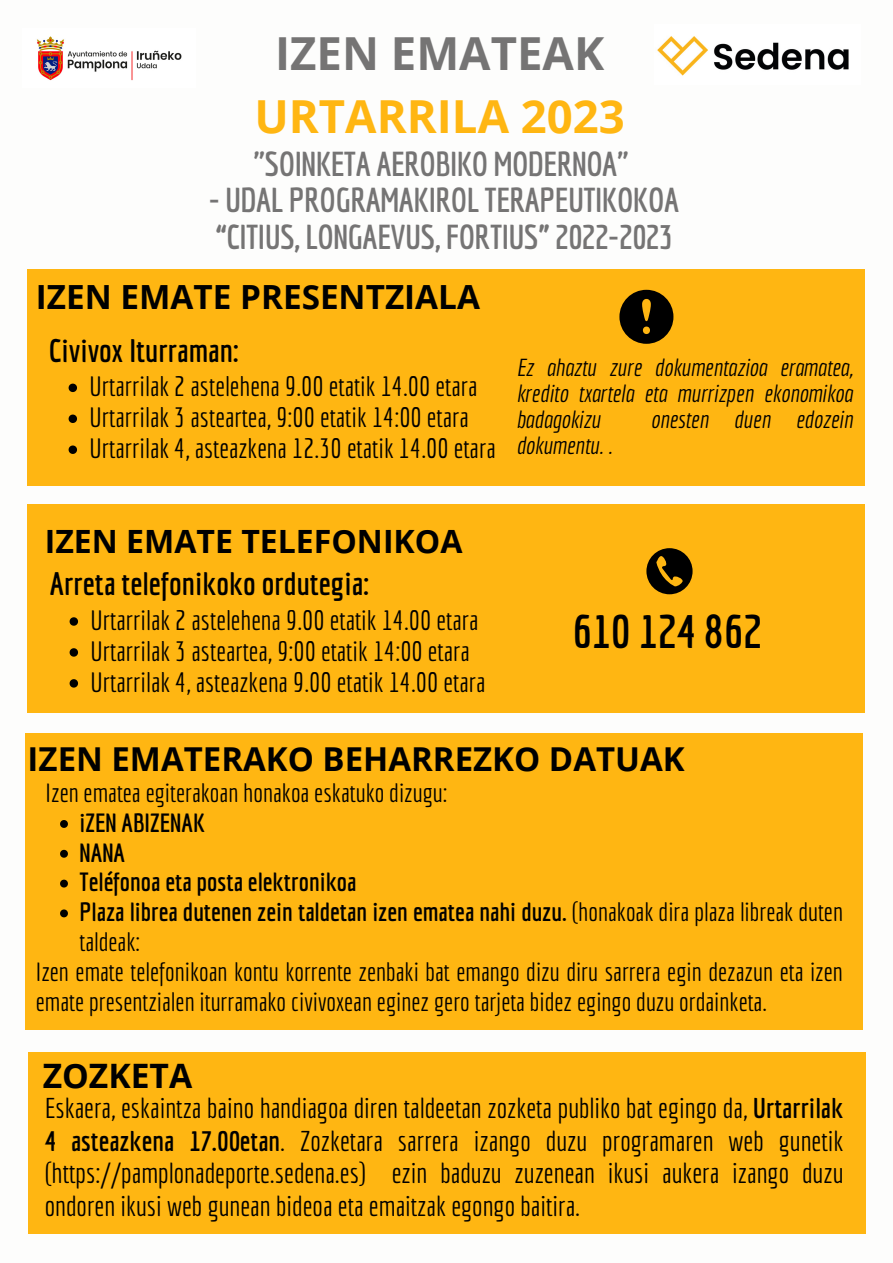
<style>
.page{position:relative;width:893px;height:1263px;background:#fff}
.page>*{position:absolute;margin:0;border:0;box-sizing:border-box;transform-origin:0 0}
.t1{font:700 46.5px "Economica";color:#000}
.t2{font:700 45.53px "Open Sans";color:#ffb612}
.t3{font:700 45.53px "Open Sans";color:#757474}
.t4{font:700 33.75px/36.6px "Economica";letter-spacing:-.015em;color:#757474}
.t5{font:700 33.6px "Open Sans";color:#000}
.t6{font:700 33.3px "Open Sans";color:#000}
.t7{font:700 32.92px "Open Sans";color:#000}
.t8{font:700 32.1px "Open Sans";color:#000}
.t9{font:700 31.72px "Economica";color:#000}
.t10{font:27.9px/32.6px "Economica";color:#000;text-align:justify}
.t11{font:27.3px/30.9px "Economica";color:#000}
.t12{font:25.72px/29.8px "Economica";color:#000}
.t13{font:700 25.72px/29.8px "Economica";color:#000}
.t14{font:italic 23.92px/25.9px "Economica";color:#000;text-align:justify}
.s1{font-weight:400}
.s2{font-weight:700}
</style>
<div class="page">
<img style="left:36px;top:36px;width:146px;height:45px">
<img style="left:657px;top:36px;width:192px;height:40px">
<div style="left:27px;top:269px;width:838px;height:217px;background:#ffb612"></div>
<div style="left:28px;top:1052px;width:837px;height:182px;background:#ffb612"></div>
<div style="left:25px;top:733px;width:837px;height:297px;background:#ffb612"></div>
<div style="left:27px;top:504px;width:838px;height:208px;background:#ffb612"></div>
<svg style="left:619px;top:290px;width:54px;height:54px"></svg>
<svg style="left:69px;top:384px;width:8px;height:8px"></svg>
<svg style="left:69px;top:415px;width:8px;height:8px"></svg>
<svg style="left:69px;top:445px;width:8px;height:9px"></svg>
<svg style="left:646px;top:548px;width:46px;height:46px"></svg>
<svg style="left:60px;top:820px;width:8px;height:8px"></svg>
<svg style="left:60px;top:850px;width:8px;height:8px"></svg>
<svg style="left:60px;top:880px;width:8px;height:7px"></svg>
<svg style="left:60px;top:909px;width:8px;height:8px"></svg>
<svg style="left:70px;top:617px;width:8px;height:9px"></svg>
<svg style="left:69px;top:648px;width:9px;height:40px"></svg>
<h2 class="t3" style="left:275px;top:21px;width:331px">IZEN EMATEAK</h2>
<h2 class="t2" style="left:254px;top:85px;width:372px">URTARRILA 2023</h2>
<p class="t4" style="left:253px;top:145px;width:377px">"SOINKETA AEROBIKO MODERNOA"</p>
<p class="t4" style="left:209px;top:181px;width:472px">- UDAL PROGRAMAKIROL TERAPEUTIKOKOA “CITIUS, LONGAEVUS, FORTIUS” 2022-2023</p>
<p class="t6" style="left:36px;top:274px;width:446px">IZEN EMATE PRESENTZIALA</p>
<p class="t9" style="left:49px;top:332px;width:192px">Civivox Iturraman:</p>
<p class="t11" style="left:89px;top:370px;width:408px">Urtarrilak 2 astelehena 9.00 etatik 14.00 etara<br>Urtarrilak 3 asteartea, 9:00 etatik 14:00 etara<br>Urtarrilak 4, asteazkena 12.30 etatik 14.00 etara</p>
<p class="t14" style="left:516px;top:354px;width:338px">Ez ahaztu zure dokumentazioa eramatea, kredito txartela eta murrizpen ekonomikoa badagokizu</p>
<p class="t14" style="left:651px;top:406px;width:203px">onesten duen edozein</p>
<p class="t14" style="left:516px;top:432px;width:97px">dokumentu. .</p>
<p class="t8" style="left:45px;top:518px;width:419px">IZEN EMATE TELEFONIKOA</p>
<p class="t9" style="left:50px;top:565px;width:321px">Arreta telefonikoko ordutegia:</p>
<p class="t11" style="left:90px;top:604px;width:397px">Urtarrilak 2 astelehena 9.00 etatik 14.00 etara<br>Urtarrilak 3 asteartea, 9:00 etatik 14:00 etara<br>Urtarrilak 4, asteazkena 9.00 etatik 14.00 etara</p>
<h1 class="t1" style="left:572px;top:604px;width:191px">610 124 862</h1>
<p class="t7" style="left:28px;top:735px;width:658px">IZEN EMATERAKO BEHARREZKO DATUAK</p>
<p class="t12" style="left:46px;top:777px;width:403px">Izen ematea egiterakoan honakoa eskatuko dizugu:</p>
<p class="t13" style="left:80px;top:807px;width:765px">iZEN ABIZENAK<br>NANA<br>Teléfonoa eta posta elektronikoa<br>Plaza librea dutenen zein taldetan izen ematea nahi duzu. <span class="s1">(honakoak dira plaza libreak duten taldeak:</span></p>
<p class="t12" style="left:36px;top:956px;width:808px">Izen emate telefonikoan kontu korrente zenbaki bat emango dizu diru sarrera egin dezazun eta izen emate presentzialen iturramako civivoxean eginez gero tarjeta bidez egingo duzu ordainketa.</p>
<p class="t5" style="left:43px;top:1051px;width:151px">ZOZKETA</p>
<p class="t10" style="left:45px;top:1091px;width:800px">Eskaera, eskaintza baino handiagoa diren taldeetan zozketa publiko bat egingo da, <span class="s2">Urtarrilak 4 asteazkena 17.00etan</span>. Zozketara sarrera izango duzu programaren web gunetik (https://pamplonadeporte.sedena.es) ezin baduzu zuzenean ikusi aukera izango duzu ondoren ikusi web gunean bideoa eta emaitzak egongo baitira.</p>
</div>
